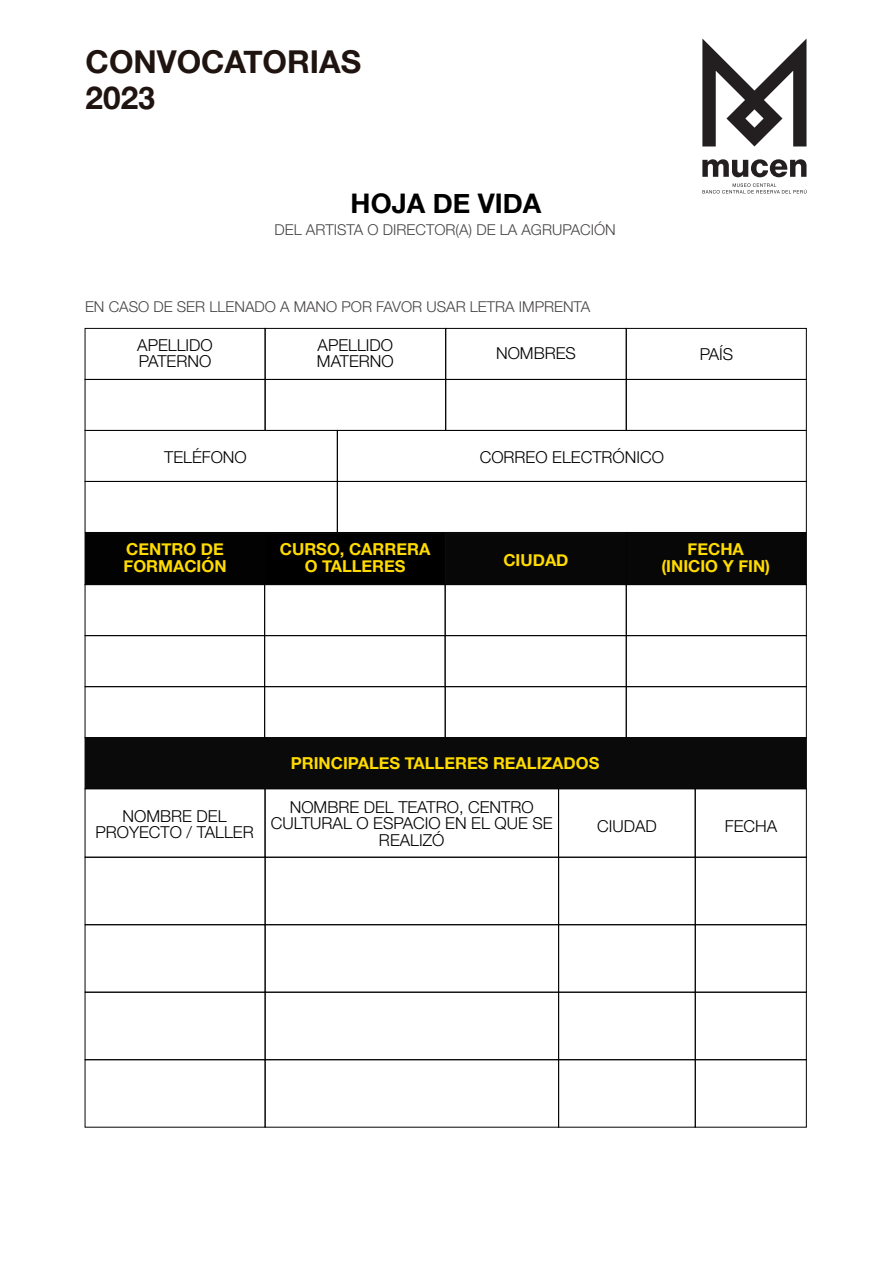
<style>
.page{position:relative;width:894px;height:1263px;background:#fff}
.page>*{position:absolute;margin:0;border:0;box-sizing:border-box;transform-origin:0 0}
.t1{font:700 31.5px/36px "Helvetica Neue";color:#1f140f}
.t2{font:700 27px "Helvetica Neue";color:#000}
.t3{font:300 16.5px/16.5px "Helvetica Neue";color:#000}
.t4{font:700 16.5px/16.5px "Helvetica Neue";color:#ffdb00;text-align:center}
.t5{font:300 15px "Helvetica Neue";color:#474444}
.s1{font-family:"Helvetica LT Std"}
</style>
<div class="page">
<div style="left:85px;top:328px;width:180px;height:52px;border:1px solid #070707"></div>
<div style="left:264px;top:328px;width:182px;height:52px;border:1px solid #020202"></div>
<div style="left:445px;top:328px;width:181px;height:52px;border:1px solid #000"></div>
<div style="left:625px;top:328px;width:181px;height:52px;border:1px solid #020202"></div>
<div style="left:85px;top:379px;width:180px;height:52px;border:1px solid #000"></div>
<div style="left:264px;top:379px;width:182px;height:52px;border:1px solid #000"></div>
<div style="left:445px;top:379px;width:181px;height:52px;border:1px solid #000"></div>
<div style="left:625px;top:379px;width:181px;height:52px;border:1px solid #000"></div>
<svg style="left:702px;top:39px;width:104px;height:107px"></svg>
<svg style="left:702px;top:159px;width:104px;height:18px"></svg>
<svg style="left:702px;top:183px;width:104px;height:11px"></svg>
<div style="left:85px;top:430px;width:252px;height:52px;border:1px solid #070707"></div>
<div style="left:337px;top:430px;width:469px;height:52px;border:1px solid #020202"></div>
<div style="left:85px;top:481px;width:252px;height:52px;border:1px solid #020202"></div>
<div style="left:337px;top:481px;width:469px;height:52px;border:1px solid #020202"></div>
<div style="left:85px;top:533px;width:180px;height:52px;background:#020202"></div>
<div style="left:264px;top:533px;width:181px;height:52px;background:#000"></div>
<div style="left:444px;top:533px;width:182px;height:52px;background:#070707"></div>
<div style="left:625px;top:533px;width:181px;height:52px;background:#070707"></div>
<div style="left:85px;top:584px;width:180px;height:52px;border:1px solid #050505"></div>
<div style="left:264px;top:584px;width:181px;height:52px;border:1px solid #050505"></div>
<div style="left:444px;top:584px;width:182px;height:52px;border:1px solid #050505"></div>
<div style="left:625px;top:584px;width:181px;height:52px;border:1px solid #050505"></div>
<div style="left:85px;top:635px;width:180px;height:52px;border:1px solid #050505"></div>
<div style="left:264px;top:635px;width:181px;height:52px;border:1px solid #050505"></div>
<div style="left:444px;top:635px;width:182px;height:52px;border:1px solid #050505"></div>
<div style="left:625px;top:635px;width:181px;height:52px;border:1px solid #050505"></div>
<div style="left:85px;top:686px;width:180px;height:52px;border:1px solid #050505"></div>
<div style="left:264px;top:686px;width:181px;height:52px;border:1px solid #050505"></div>
<div style="left:444px;top:686px;width:182px;height:52px;border:1px solid #050505"></div>
<div style="left:625px;top:686px;width:181px;height:52px;border:1px solid #050505"></div>
<div style="left:85px;top:737px;width:721px;height:52px;background:#0a0a0a"></div>
<div style="left:85px;top:788px;width:180px;height:70px;border:1px solid #020202"></div>
<div style="left:264px;top:788px;width:294px;height:70px;border:1px solid #000"></div>
<div style="left:558px;top:788px;width:137px;height:70px;border:1px solid #020202"></div>
<div style="left:694px;top:788px;width:112px;height:70px;border:1px solid #020202"></div>
<div style="left:85px;top:857px;width:180px;height:68px;border:1px solid #050505"></div>
<div style="left:264px;top:857px;width:294px;height:68px;border:1px solid #050505"></div>
<div style="left:558px;top:857px;width:137px;height:68px;border:1px solid #050505"></div>
<div style="left:694px;top:857px;width:112px;height:68px;border:1px solid #050505"></div>
<div style="left:85px;top:924px;width:180px;height:69px;border:1px solid #050505"></div>
<div style="left:264px;top:924px;width:294px;height:69px;border:1px solid #050505"></div>
<div style="left:558px;top:924px;width:137px;height:69px;border:1px solid #050505"></div>
<div style="left:694px;top:924px;width:112px;height:69px;border:1px solid #050505"></div>
<div style="left:85px;top:992px;width:180px;height:68px;border:1px solid #050505"></div>
<div style="left:264px;top:992px;width:294px;height:68px;border:1px solid #050505"></div>
<div style="left:558px;top:992px;width:137px;height:68px;border:1px solid #050505"></div>
<div style="left:694px;top:992px;width:112px;height:68px;border:1px solid #050505"></div>
<div style="left:85px;top:1059px;width:180px;height:69px;border:1px solid #050505"></div>
<div style="left:264px;top:1059px;width:294px;height:69px;border:1px solid #050505"></div>
<div style="left:558px;top:1059px;width:137px;height:69px;border:1px solid #050505"></div>
<div style="left:694px;top:1059px;width:112px;height:69px;border:1px solid #050505"></div>
<h1 class="t1" style="left:86px;top:43px;width:277px">CONVOCATORIAS<br>202<span class="s1">3</span></h1>
<h2 class="t2" style="left:350px;top:186px;width:192px">HOJA DE VIDA</h2>
<p class="t5" style="left:274px;top:217px;width:342px">DEL ARTISTA O DIRECTOR(A) DE LA AGRUPACIÓN</p>
<p class="t5" style="left:85px;top:295px;width:506px">EN CASO DE SER LLENADO A MANO POR FAVOR USAR LETRA IMPRENTA</p>
<p class="t3" style="left:137px;top:336px;width:77px">APELLIDO<br>PATERNO</p>
<p class="t3" style="left:317px;top:336px;width:78px">APELLIDO<br>MATERNO</p>
<p class="t3" style="left:496px;top:344px;width:81px">NOMBRES</p>
<p class="t3" style="left:699px;top:345px;width:35px">PAÍS</p>
<p class="t3" style="left:164px;top:448px;width:84px">TELÉFONO</p>
<p class="t3" style="left:479px;top:448px;width:186px">CORREO ELECTRÓNICO</p>
<p class="t4" style="left:123px;top:541px;width:104px;text-align:left">CENTRO DE<br>FORMACIÓN</p>
<p class="t4" style="left:280px;top:541px;width:152px">CURSO, CARRERA<br>O TALLERES</p>
<p class="t4" style="left:503px;top:552px;width:67px">CIUDAD</p>
<p class="t4" style="left:661px;top:541px;width:110px">FECHA (INICIO Y FIN)</p>
<p class="t4" style="left:291px;top:754px;width:310px">PRINCIPALES TALLERES REALIZADOS</p>
<p class="t3" style="left:95px;top:807px;width:160px;text-align:center">NOMBRE DEL<br>PROYECTO / TALLER</p>
<p class="t3" style="left:271px;top:798px;width:283px;text-align:center">NOMBRE DEL TEATRO, CENTRO<br>CULTURAL O ESPACIO EN EL QUE SE<br>REALIZÓ</p>
<p class="t3" style="left:596px;top:817px;width:61px">CIUDAD</p>
<p class="t3" style="left:724px;top:817px;width:54px">FECHA</p>
</div>
